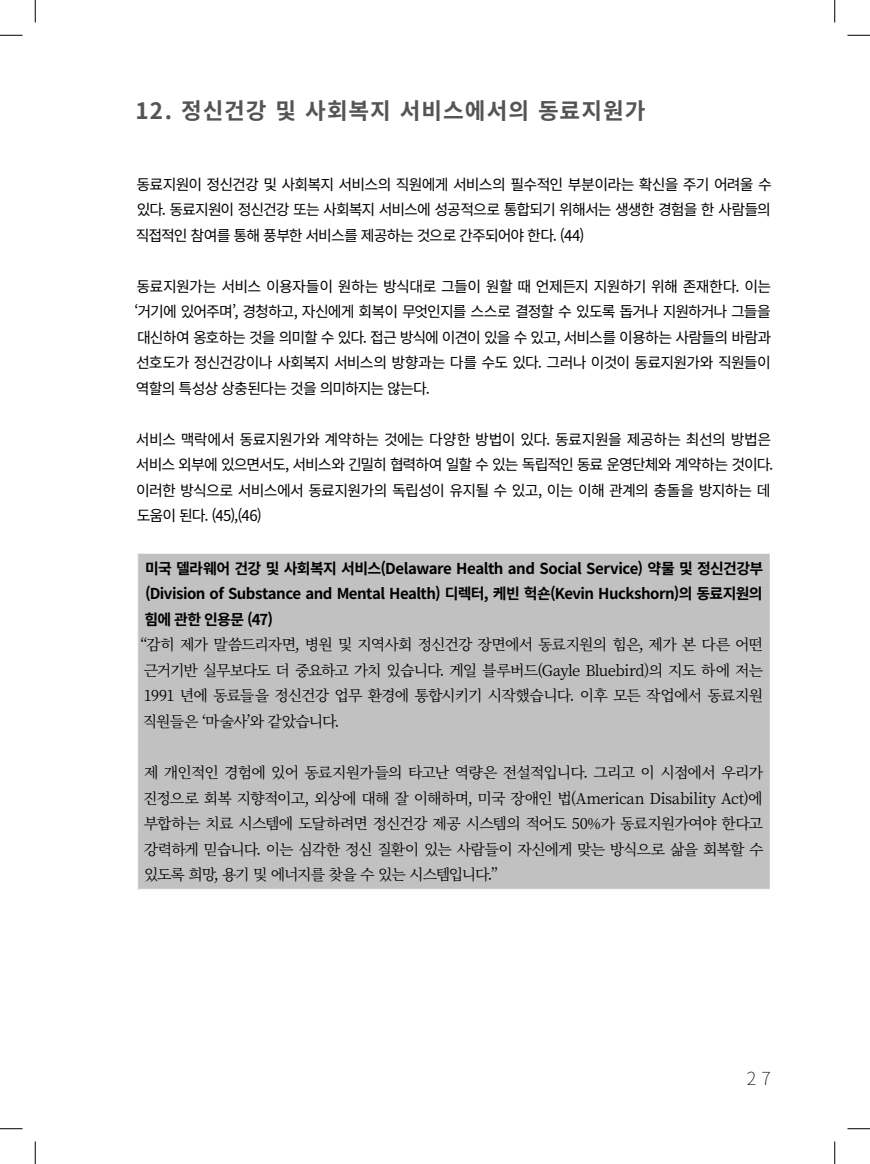
<style>
.page{position:relative;width:870px;height:1164px;background:#fff}
.page>*{position:absolute;margin:0;border:0;box-sizing:border-box;transform-origin:0 0}
.t1{font:700 22.5px "Noto Sans KR";letter-spacing:.04em;color:#545454}
.t2{font:100 18px "Noto Sans KR";color:#000}
.t3{font:15px/25.5px "Noto Sans KR";letter-spacing:-.055em;color:#000;text-align:justify}
.t4{font:15px/25.5px "Noto Serif KR";letter-spacing:-.065em;color:#000;text-align:justify}
.t5{font:700 15px/25.5px "Noto Sans KR";letter-spacing:-.035em;color:#000;text-align:justify}
</style>
<div class="page">
<div style="left:138px;top:553px;width:632px;height:336px;background:#c1c1c1"></div>
<hr style="left:137px;top:553px;width:634px;height:1px;background:#fff">
<hr style="left:137px;top:888px;width:634px;height:1px;background:#fff">
<svg style="left:0;top:35px;width:22px;height:1px"></svg>
<svg style="left:847px;top:35px;width:23px;height:1px"></svg>
<svg style="left:0;top:1128px;width:22px;height:1px"></svg>
<svg style="left:847px;top:1128px;width:23px;height:1px"></svg>
<svg style="left:35px;top:0;width:1px;height:23px"></svg>
<svg style="left:35px;top:1141px;width:1px;height:22px"></svg>
<svg style="left:834px;top:0;width:1px;height:23px"></svg>
<svg style="left:834px;top:1141px;width:1px;height:22px"></svg>
<h1 class="t1" style="left:135px;top:98px;width:511px">12. 정신건강 및 사회복지 서비스에서의 동료지원가</h1>
<p class="t3" style="left:136px;top:172px;width:638px">동료지원이 정신건강 및 사회복지 서비스의 직원에게 서비스의 필수적인 부분이라는 확신을 주기 어려울 수 있다. 동료지원이 정신건강 또는 사회복지 서비스에 성공적으로 통합되기 위해서는 생생한 경험을 한 사람들의 직접적인 참여를 통해 풍부한 서비스를 제공하는 것으로 간주되어야 한다. (44)</p>
<p class="t3" style="left:134px;top:274px;width:638px">동료지원가는 서비스 이용자들이 원하는 방식대로 그들이 원할 때 언제든지 지원하기 위해 존재한다. 이는 ‘거기에 있어주며’, 경청하고, 자신에게 회복이 무엇인지를 스스로 결정할 수 있도록 돕거나 지원하거나 그들을 대신하여 옹호하는 것을 의미할 수 있다. 접근 방식에 이견이 있을 수 있고, 서비스를 이용하는 사람들의 바람과 선호도가 정신건강이나 사회복지 서비스의 방향과는 다를 수도 있다. 그러나 이것이 동료지원가와 직원들이 역할의 특성상 상충된다는 것을 의미하지는 않는다.</p>
<p class="t3" style="left:136px;top:427px;width:639px;text-align:left">서비스 맥락에서 동료지원가와 계약하는 것에는 다양한 방법이 있다. 동료지원을 제공하는 최선의 방법은 서비스 외부에 있으면서도, 서비스와 긴밀히 협력하여 일할 수 있는 독립적인 동료 운영단체와 계약하는 것이다. 이러한 방식으로 서비스에서 동료지원가의 독립성이 유지될 수 있고, 이는 이해 관계의 충돌을 방지하는 데 도움이 된다. (45),(46)</p>
<p class="t5" style="left:145px;top:556px;width:620px">미국 델라웨어 건강 및 사회복지 서비스(Delaware Health and Social Service) 약물 및 정신건강부 (Division of Substance and Mental Health) 디렉터, 케빈 헉숀(Kevin Huckshorn)의 동료지원의 힘에 관한 인용문 (47)</p>
<p class="t4" style="left:140px;top:632px;width:625px">“감히 제가 말씀드리자면, 병원 및 지역사회 정신건강 장면에서 동료지원의 힘은, 제가 본 다른 어떤 근거기반 실무보다도 더 중요하고 가치 있습니다. 게일 블루버드(Gayle Bluebird)의 지도 하에 저는 1991 년에 동료들을 정신건강 업무 환경에 통합시키기 시작했습니다. 이후 모든 작업에서 동료지원 직원들은 ‘마술사’와 같았습니다.</p>
<p class="t4" style="left:143px;top:760px;width:622px">제 개인적인 경험에 있어 동료지원가들의 타고난 역량은 전설적입니다. 그리고 이 시점에서 우리가 진정으로 회복 지향적이고, 외상에 대해 잘 이해하며, 미국 장애인 법(American Disability Act)에 부합하는 치료 시스템에 도달하려면 정신건강 제공 시스템의 적어도 50%가 동료지원가여야 한다고 강력하게 믿습니다. 이는 심각한 정신 질환이 있는 사람들이 자신에게 맞는 방식으로 삶을 회복할 수 있도록 희망, 용기 및 에너지를 찾을 수 있는 시스템입니다.”</p>
<p class="t2" style="left:747px;top:1067px;width:26px">2 7</p>
</div>
